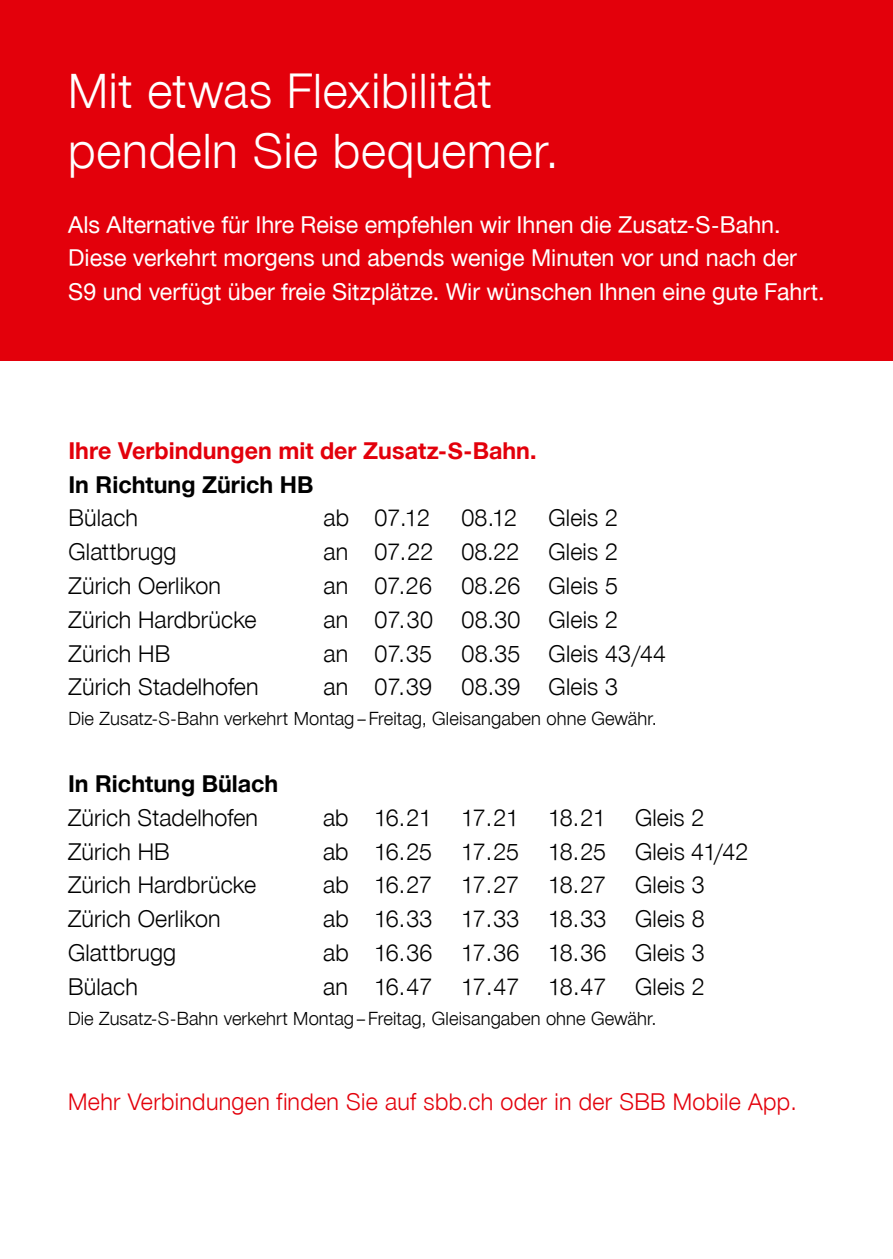
<style>
.page{position:relative;width:893px;height:1259px;background:#fff}
.page>*{position:absolute;margin:0;border:0;box-sizing:border-box;transform-origin:0 0}
.t1{font:300 48px/60px "SBB";letter-spacing:.015em;color:#fff}
.t2{font:300 23.4px "SBB";letter-spacing:.005em;color:#000}
.t3{font:23.4px/33.9px "SBB";color:#fff}
.t4{font:300 23.4px "SBB";letter-spacing:.015em;color:#e3000b}
.t5{font:700 23.4px "SBB";color:#e3000b}
.t6{font:700 23.4px "SBB";color:#000}
.t7{font:300 18.3px "SBB";letter-spacing:.005em;color:#000}
</style>
<div class="page">
<div style="left:0;top:0;width:893px;height:361px;background:#e3000b"></div>
<h1 class="t1" style="left:68px;top:58px;width:492px">Mit etwas Flexibilität pendeln Sie bequemer.</h1>
<p class="t3" style="left:68px;top:206px;width:758px">Als Alternative für Ihre Reise empfehlen wir Ihnen die Zusatz-S-Bahn.<br>Diese verkehrt morgens und abends wenige Minuten vor und nach der<br>S9 und verfügt über freie Sitzplätze. Wir wünschen Ihnen eine gute Fahrt.</p>
<p class="t5" style="left:68px;top:433px;width:470px">Ihre Verbindungen mit der Zusatz-S-Bahn.</p>
<p class="t6" style="left:68px;top:467px;width:246px">In Richtung Zürich HB</p>
<p class="t2" style="left:68px;top:501px;width:71px">Bülach</p>
<p class="t2" style="left:323px;top:501px;width:108px">ab 07.12</p>
<p class="t2" style="left:461px;top:501px;width:57px">08.12</p>
<p class="t2" style="left:548px;top:501px;width:71px">Gleis 2</p>
<p class="t2" style="left:68px;top:535px;width:110px">Glattbrugg</p>
<p class="t2" style="left:323px;top:535px;width:197px">an 07.22 08.22</p>
<p class="t2" style="left:549px;top:535px;width:71px">Gleis 2</p>
<p class="t2" style="left:69px;top:568px;width:154px">Zürich Oerlikon</p>
<p class="t2" style="left:324px;top:568px;width:110px">an 07.26</p>
<p class="t2" style="left:462px;top:568px;width:158px">08.26 Gleis 5</p>
<p class="t2" style="left:69px;top:602px;width:190px">Zürich Hardbrücke</p>
<p class="t2" style="left:324px;top:602px;width:296px">an 07.30 08.30 Gleis 2</p>
<p class="t2" style="left:69px;top:636px;width:103px">Zürich HB</p>
<p class="t2" style="left:324px;top:636px;width:110px">an 07.35</p>
<p class="t2" style="left:462px;top:636px;width:206px">08.35 Gleis 43/44</p>
<p class="t2" style="left:69px;top:670px;width:192px">Zürich Stadelhofen</p>
<p class="t2" style="left:324px;top:670px;width:110px">an 07.39</p>
<p class="t2" style="left:462px;top:670px;width:158px">08.39 Gleis 3</p>
<p class="t7" style="left:68px;top:705px;width:590px">Die Zusatz-S-Bahn verkehrt Montag – Freitag, Gleisangaben ohne Gewähr.</p>
<p class="t6" style="left:68px;top:766px;width:212px">In Richtung Bülach</p>
<p class="t2" style="left:68px;top:800px;width:192px">Zürich Stadelhofen</p>
<p class="t2" style="left:323px;top:800px;width:110px">ab 16.21</p>
<p class="t2" style="left:461px;top:800px;width:59px">17.21</p>
<p class="t2" style="left:548px;top:800px;width:59px">18.21</p>
<p class="t2" style="left:635px;top:800px;width:71px">Gleis 2</p>
<p class="t2" style="left:68px;top:834px;width:103px">Zürich HB</p>
<p class="t2" style="left:323px;top:834px;width:110px">ab 16.25</p>
<p class="t2" style="left:461px;top:834px;width:59px">17.25</p>
<p class="t2" style="left:548px;top:834px;width:59px">18.25</p>
<p class="t2" style="left:635px;top:834px;width:115px">Gleis 41/42</p>
<p class="t2" style="left:68px;top:868px;width:190px">Zürich Hardbrücke</p>
<p class="t2" style="left:323px;top:868px;width:110px">ab 16.27</p>
<p class="t2" style="left:461px;top:868px;width:59px">17.27</p>
<p class="t2" style="left:548px;top:868px;width:59px">18.27</p>
<p class="t2" style="left:635px;top:868px;width:71px">Gleis 3</p>
<p class="t2" style="left:68px;top:901px;width:154px">Zürich Oerlikon</p>
<p class="t2" style="left:323px;top:901px;width:383px">ab 16.33 17.33 18.33 Gleis 8</p>
<p class="t2" style="left:68px;top:935px;width:110px">Glattbrugg</p>
<p class="t2" style="left:323px;top:935px;width:383px">ab 16.36 17.36 18.36 Gleis 3</p>
<p class="t2" style="left:68px;top:969px;width:71px">Bülach</p>
<p class="t2" style="left:323px;top:969px;width:383px">an 16.47 17.47 18.47 Gleis 2</p>
<p class="t7" style="left:68px;top:1004px;width:590px">Die Zusatz-S-Bahn verkehrt Montag – Freitag, Gleisangaben ohne Gewähr.</p>
<p class="t4" style="left:68px;top:1084px;width:730px">Mehr Verbindungen finden Sie auf sbb.ch oder in der SBB Mobile App.</p>
</div>
